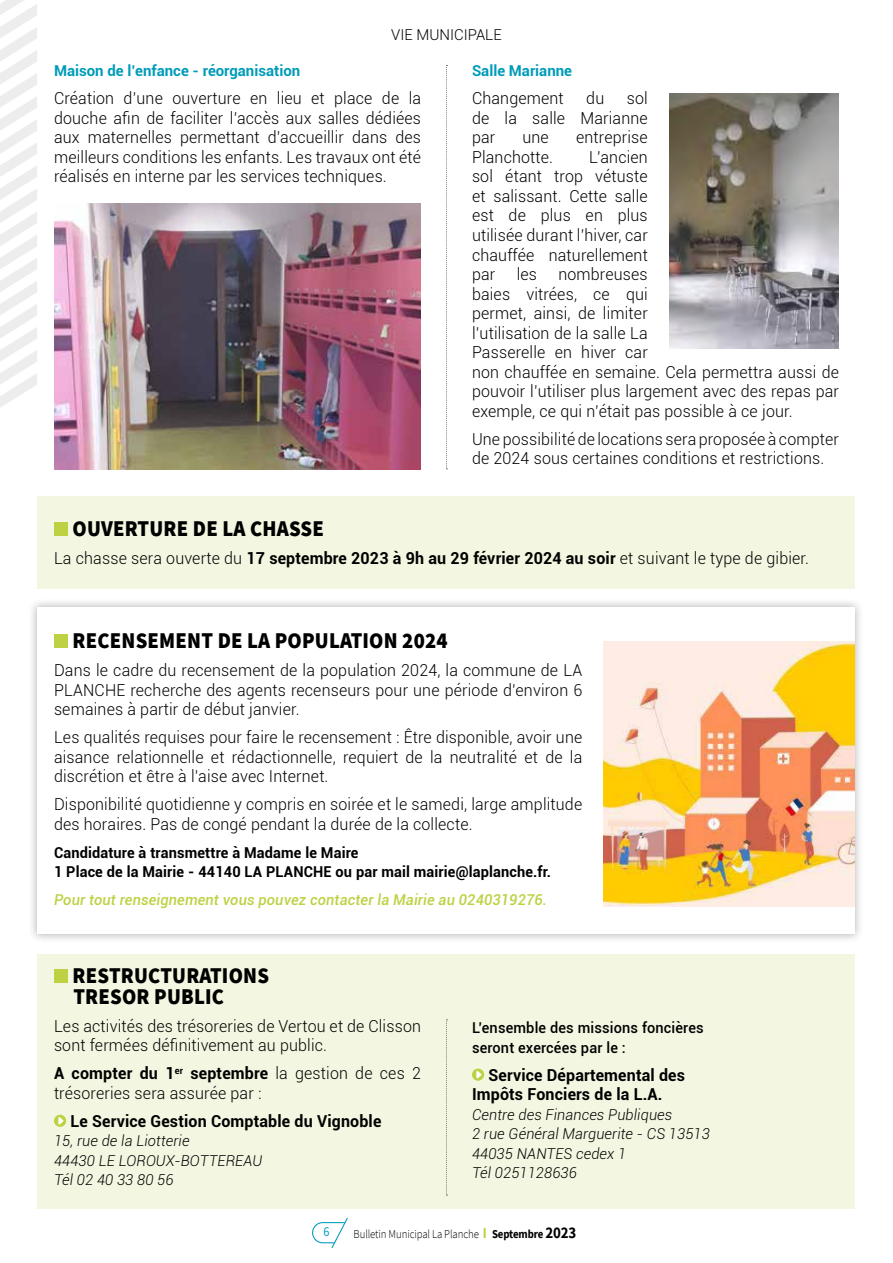
<style>
.page{position:relative;width:893px;height:1263px;background:#fff}
.page>*{position:absolute;margin:0;border:0;box-sizing:border-box;transform-origin:0 0}
.t1{font:900 22.5px/21px "Source Sans Pro";letter-spacing:.01em;color:#000;scale:.92 1}
.t2{font:300 16.5px/19.5px "Roboto";letter-spacing:.01em;color:#000;text-align:justify}
.t3{font:700 16.5px/19.5px "Roboto";letter-spacing:.01em;color:#000}
.t4{font:italic 300 15px/19.5px "Roboto";letter-spacing:.01em;color:#000}
.t5{font:700 15px/19.5px "Roboto";letter-spacing:.01em;color:#000}
.t6{font:italic 500 15px "Roboto";letter-spacing:.01em;color:#bdd143}
.t7{font:500 15px/19.5px "Roboto";letter-spacing:.01em;color:#000}
.t8{font:700 15px "Roboto";color:#009cb9}
.t9{font:300 15px "Roboto";color:#000}
.t10{font:13.65px "Source Sans Pro";color:#009cb9;scale:.9 1}
.t11{font:300 12px "Source Sans Pro";letter-spacing:-.01em;color:#000;scale:.9 1}
.s1{font-weight:700}
.s2{font-weight:700;font-size:15px;color:#bdd143}
.s3{font-weight:700;font-size:16.5px}
</style>
<div class="page">
<svg style="left:0;top:0;width:37px;height:407px"></svg>
<svg style="left:312px;top:1218px;width:36px;height:30px"></svg>
<div style="left:37px;top:955px;width:818px;height:254px;background:#f3f6e0"></div>
<div style="left:37px;top:496px;width:818px;height:92px;background:#f3f6e0"></div>
<div style="left:28px;top:598px;width:836px;height:345px;background:#000;opacity:.3"></div>
<div style="left:37px;top:607px;width:818px;height:327px;background:#fff"></div>
<div style="left:54px;top:522px;width:14px;height:14px;background:#bdd143"></div>
<div style="left:54px;top:634px;width:14px;height:14px;background:#bdd143"></div>
<div style="left:54px;top:969px;width:14px;height:14px;background:#bdd143"></div>
<div style="left:54px;top:1115px;width:12px;height:12px;background:#bdd143;border-radius:50%"></div>
<svg style="left:58px;top:1117px;width:6px;height:8px"></svg>
<svg style="left:472px;top:1068px;width:12px;height:13px"></svg>
<svg style="left:476px;top:1071px;width:6px;height:8px"></svg>
<svg style="left:446px;top:65px;width:1px;height:405px"></svg>
<svg style="left:446px;top:1019px;width:1px;height:177px"></svg>
<img style="left:54px;top:204px;width:367px;height:265px">
<img style="left:669px;top:93px;width:170px;height:256px">
<img style="left:603px;top:641px;width:252px;height:265px">
<p class="t9" style="left:391px;top:24px;width:112px">VIE MUNICIPALE</p>
<p class="t8" style="left:54px;top:61px;width:248px">Maison de l’enfance - réorganisation</p>
<p class="t2" style="left:54px;top:88px;width:369px">Création d’une ouverture en lieu et place de la douche afin de faciliter l’accès aux salles dédiées aux maternelles permettant d’accueillir dans des meilleurs conditions les enfants. Les travaux ont été réalisés en interne par les services techniques.</p>
<p class="t8" style="left:472px;top:61px;width:102px">Salle Marianne</p>
<p class="t2" style="left:472px;top:88px;width:93px">Changement</p>
<p class="t2" style="left:586px;top:88px;width:19px">du</p>
<p class="t2" style="left:472px;top:88px;width:177px;text-indent:155px">sol de la salle Marianne par</p>
<p class="t2" style="left:522px;top:127px;width:28px">une</p>
<p class="t2" style="left:576px;top:127px;width:73px">entreprise</p>
<p class="t2" style="left:472px;top:147px;width:83px">Planchotte.</p>
<p class="t2" style="left:472px;top:147px;width:177px;text-indent:117px">L’ancien sol étant trop vétuste et salissant. Cette salle est de plus en plus utilisée durant l’hiver, car chauffée naturellement par</p>
<p class="t2" style="left:472px;top:264px;width:369px;text-align:left;text-indent:86px">nombreuses<br>baies vitrées, ce qui<br>permet, ainsi, de limiter<br>l’utilisation de la salle La<br>Passerelle en hiver car<br>non chauffée en semaine. Cela permettra aussi de pouvoir l’utiliser plus largement avec des repas par exemple, ce qui n’était pas possible à ce jour.</p>
<p class="t2" style="left:472px;top:428px;width:369px">Une possibilité de locations sera proposée à compter de 2024 sous certaines conditions et restrictions.</p>
<p class="t2" style="left:517px;top:264px;width:22px">les</p>
<h1 class="t1" style="left:73px;top:517px;width:275px">OUVERTURE DE LA CHASSE</h1>
<p class="t2" style="left:54px;top:547px;width:757px">La chasse sera ouverte du <span class="s1">17 septembre 2023 à 9h au 29 février 2024 au soir</span> et suivant le type de gibier.</p>
<h1 class="t1" style="left:73px;top:630px;width:409px">RECENSEMENT DE LA POPULATION 2024</h1>
<p class="t2" style="left:54px;top:660px;width:530px">Dans le cadre du recensement de la population 2024, la commune de LA PLANCHE recherche des agents recenseurs pour une période d’environ 6 semaines à partir de début janvier.</p>
<p class="t2" style="left:54px;top:727px;width:530px">Les qualités requises pour faire le recensement : Être disponible, avoir une aisance relationnelle et rédactionnelle, requiert de la neutralité et de la discrétion et être à l’aise avec Internet.</p>
<p class="t2" style="left:54px;top:794px;width:530px">Disponibilité quotidienne y compris en soirée et le samedi, large amplitude des horaires. Pas de congé pendant la durée de la collecte.</p>
<p class="t5" style="left:54px;top:842px;width:499px">Candidature à transmettre à Madame le Maire<br>1 Place de la Mairie - 44140 LA PLANCHE ou par mail mairie@laplanche.fr.</p>
<p class="t6" style="left:54px;top:889px;width:494px">Pour tout renseignement vous pouvez contacter la Mairie au 0240319276.</p>
<h1 class="t1" style="left:73px;top:964px;width:215px">RESTRUCTURATIONS<br>TRESOR PUBLIC</h1>
<p class="t2" style="left:54px;top:1016px;width:369px">Les activités des trésoreries de Vertou et de Clisson sont fermées définitivement au public.</p>
<p class="t2" style="left:54px;top:1063px;width:368px"><span class="s1">A compter du 1</span><sup>er</sup> <span class="s1">septembre</span> la gestion de ces 2 trésoreries sera assurée par :</p>
<p class="t3" style="left:70px;top:1110px;width:312px">Le Service Gestion Comptable du Vignoble</p>
<p class="t4" style="left:54px;top:1131px;width:210px">15, rue de la Liotterie<br>44430 LE LOROUX-BOTTEREAU<br>Tél 02 40 33 80 56</p>
<p class="t7" style="left:472px;top:1017px;width:233px">L’ensemble des missions foncières seront exercées par le :</p>
<p class="t3" style="left:472px;top:1064px;width:215px;text-indent:16px">Service Départemental des<br>Impôts Fonciers de la L.A.</p>
<p class="t4" style="left:472px;top:1104px;width:239px">Centre des Finances Publiques<br>2 rue Général Marguerite - CS 13513<br>44035 NANTES cedex 1<br>Tél 0251128636</p>
<p class="t10" style="left:323px;top:1223px;width:8px">6</p>
<p class="t11" style="left:354px;top:1227px;width:249px">Bulletin Municipal La Planche <span class="s2">I</span> <span class="s1">Septembre</span> <span class="s3">2023</span></p>
</div>
